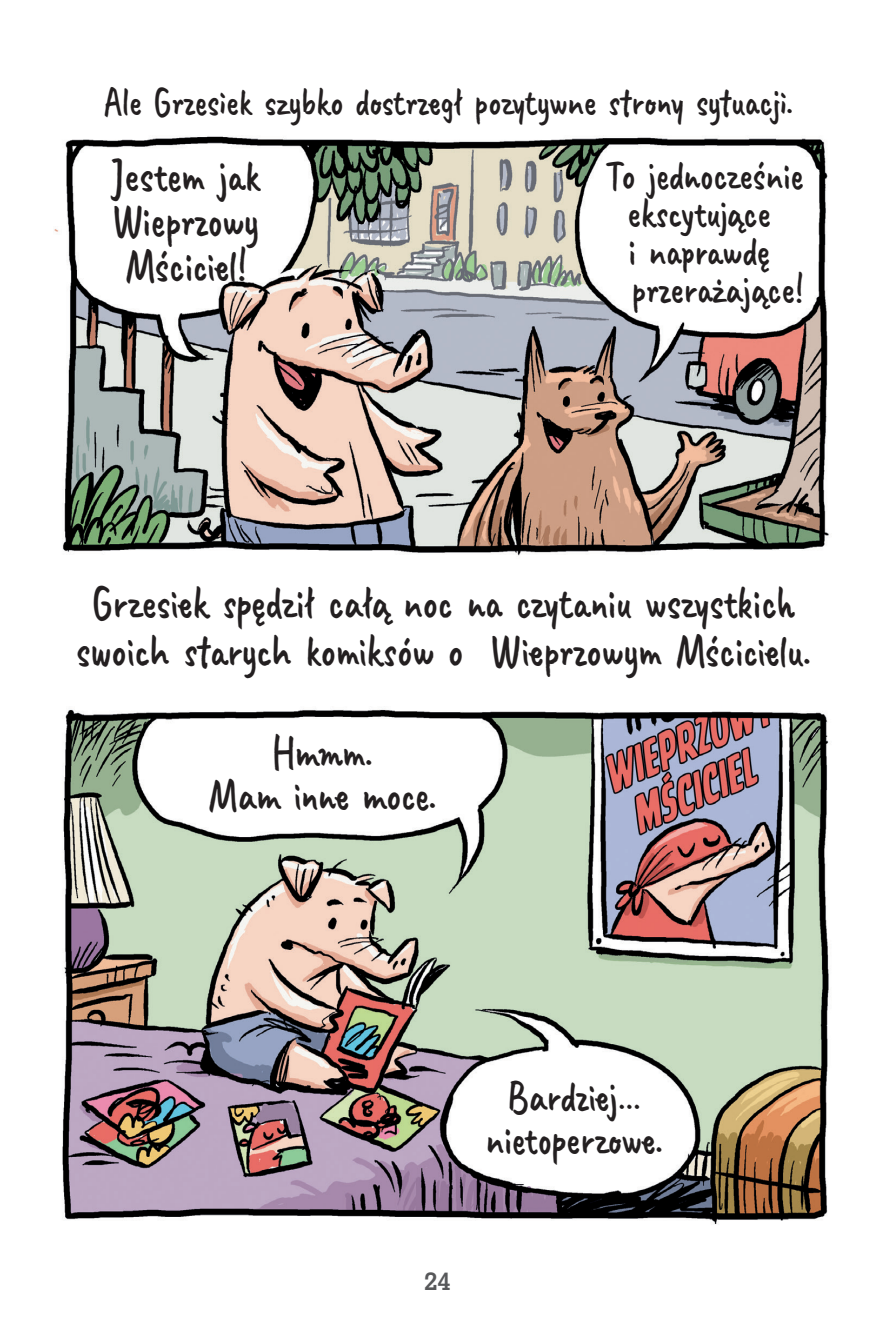
<style>
.page{position:relative;width:893px;height:1340px;background:#fff}
.page>*{position:absolute;margin:0;border:0;box-sizing:border-box;transform-origin:0 0}
.t1{font:italic 700 47.25px/45px "Caveat";letter-spacing:.01em;color:#231f20;text-align:center;scale:.85 1}
.t2{font:italic 700 46.12px/43.9px "Caveat";color:#231f20;text-align:center;scale:.85 1}
.t3{font:italic 700 45px/42.8px "Caveat";letter-spacing:.01em;color:#231f20;text-align:center;scale:.85 1}
.t4{font:italic 700 42.75px/38.2px "Caveat";letter-spacing:.005em;color:#231f20;scale:.85 1}
.t5{font:italic 700 40.5px "Caveat";letter-spacing:.005em;color:#231f20;scale:.85 1}
.t6{font:700 24.75px "Geometric Slab 703 BT";color:#57585a}
</style>
<div class="page">
<img style="left:54px;top:136px;width:775px;height:1089px">
<p class="t5" style="left:103px;top:76px;width:828px">AleGrzesiekszybkodostrzegł pozytywnestrony sytuacji.</p>
<p class="t1" style="left:111px;top:153px;width:195px;text-align:left">Jestemjak<br>Wieprzowy<br>Mściciel!</p>
<p class="t4" style="left:628px;top:155px;width:225px;text-indent:-21px">Tojednocz eśnie ekscytujące<br>i naprawdę przerażające!</p>
<p class="t1" style="left:76px;top:579px;width:884px;line-height:47.2px">Grzesiek spędził całą nocnaczytaniu wszystkich swoichstarychkomiksówo WieprzowymMścicielu.</p>
<p class="t2" style="left:208px;top:729px;width:287px">Hmmm.<br>Maminnemoce.</p>
<p class="t3" style="left:486px;top:1074px;width:227px">Bardziej… nietoperzo we.</p>
<p class="t6" style="left:424px;top:1266px;width:28px">24</p>
</div>
